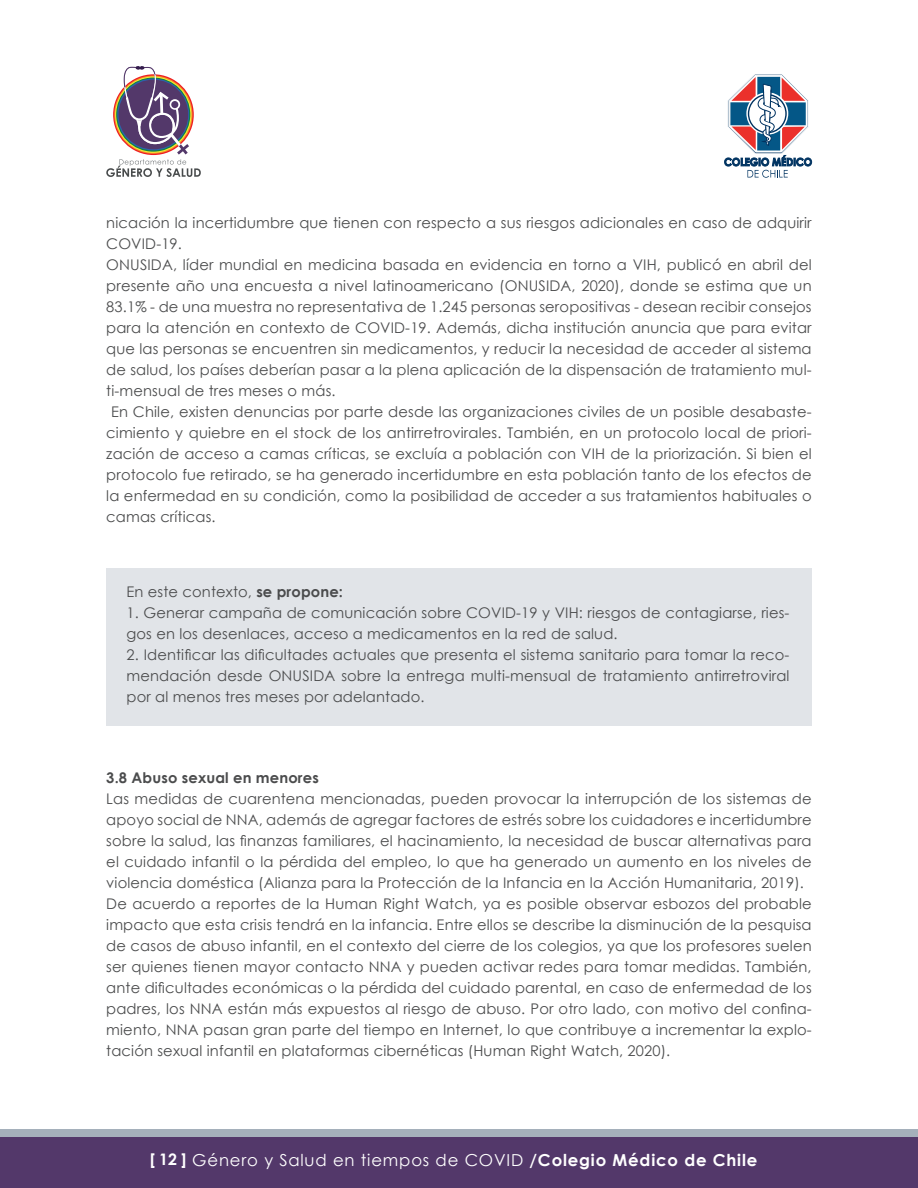
<style>
.page{position:relative;width:918px;height:1188px;background:#fff}
.page>*{position:absolute;margin:0;border:0;box-sizing:border-box;transform-origin:0 0}
.t1{font:16.5px "Century Gothic";letter-spacing:.05em;color:#fff}
.Estilo_de_párrafo_1{font:14.7px/21px "Century Gothic";letter-spacing:.01em;color:#4b4c4d;text-align:justify}
.Estilo_de_párrafo_1-2{font:700 14.7px "Century Gothic";letter-spacing:.01em;color:#4b4c4d}
.s1{font-weight:700}
.s2{font-weight:700;font-size:15.9px}
</style>
<div class="page">
<div style="left:0;top:1130px;width:918px;height:13px;background:#a5b0bb"></div>
<div style="left:0;top:1137px;width:918px;height:51px;background:#53386a"></div>
<svg style="left:724px;top:74px;width:88px;height:104px"></svg>
<svg style="left:106px;top:66px;width:95px;height:111px"></svg>
<div style="left:106px;top:568px;width:706px;height:158px;background:#e1e4e8"></div>
<p class="Estilo_de_párrafo_1" style="left:106px;top:212px;width:707px">nicación la incertidumbre que tienen con respecto a sus riesgos adicionales en caso de adquirir<br>COVID-19.</p>
<p class="Estilo_de_párrafo_1" style="left:106px;top:254px;width:707px">ONUSIDA, líder mundial en medicina basada en evidencia en torno a VIH, publicó en abril del presente año una encuesta a nivel latinoamericano (ONUSIDA, 2020), donde se estima que un 83.1% - de una muestra no representativa de 1.245 personas seropositivas - desean recibir consejos para la atención en contexto de COVID-19. Además, dicha institución anuncia que para evitar que las personas se encuentren sin medicamentos, y reducir la necesidad de acceder al sistema de salud, los países deberían pasar a la plena aplicación de la dispensación de tratamiento mul&shy;ti-mensual de tres meses o más.</p>
<p class="Estilo_de_párrafo_1" style="left:106px;top:401px;width:707px;text-indent:5px">En Chile, existen denuncias por parte desde las organizaciones civiles de un posible desabaste&shy;cimiento y quiebre en el stock de los antirretrovirales. También, en un protocolo local de priori&shy;zación de acceso a camas críticas, se excluía a población con VIH de la priorización. Si bien el protocolo fue retirado, se ha generado incertidumbre en esta población tanto de los efectos de la enfermedad en su condición, como la posibilidad de acceder a sus tratamientos habituales o camas críticas.</p>
<p class="Estilo_de_párrafo_1" style="left:126px;top:581px;width:218px">En este contexto, <span class="s1">se propone:</span></p>
<p class="Estilo_de_párrafo_1" style="left:126px;top:602px;width:664px">1. Generar campaña de comunicación sobre COVID-19 y VIH: riesgos de contagiarse, ries&shy;gos en los desenlaces, acceso a medicamentos en la red de salud.</p>
<p class="Estilo_de_párrafo_1" style="left:126px;top:644px;width:664px">2. Identificar las dificultades actuales que presenta el sistema sanitario para tomar la reco&shy;mendación desde ONUSIDA sobre la entrega multi-mensual de tratamiento antirretroviral por al menos tres meses por adelantado.</p>
<p class="Estilo_de_párrafo_1-2" style="left:106px;top:767px;width:214px">3.8 Abuso sexual en menores</p>
<p class="Estilo_de_párrafo_1" style="left:106px;top:788px;width:707px">Las medidas de cuarentena mencionadas, pueden provocar la interrupción de los sistemas de apoyo social de NNA, además de agregar factores de estrés sobre los cuidadores e incertidumbre sobre la salud, las finanzas familiares, el hacinamiento, la necesidad de buscar alternativas para el cuidado infantil o la pérdida del empleo, lo que ha generado un aumento en los niveles de violencia doméstica (Alianza para la Protección de la Infancia en la Acción Humanitaria, 2019).</p>
<p class="Estilo_de_párrafo_1" style="left:106px;top:893px;width:707px">De acuerdo a reportes de la Human Right Watch, ya es posible observar esbozos del probable impacto que esta crisis tendrá en la infancia. Entre ellos se describe la disminución de la pesquisa de casos de abuso infantil, en el contexto del cierre de los colegios, ya que los profesores suelen ser quienes tienen mayor contacto NNA y pueden activar redes para tomar medidas. También, ante dificultades económicas o la pérdida del cuidado parental, en caso de enfermedad de los padres, los NNA están más expuestos al riesgo de abuso. Por otro lado, con motivo del confina&shy;miento, NNA pasan gran parte del tiempo en Internet, lo que contribuye a incrementar la explo&shy;tación sexual infantil en plataformas cibernéticas (Human Right Watch, 2020).</p>
<p class="t1" style="left:150px;top:1148px;width:609px"><span class="s2">[ 12 ]</span> Género y Salud en tiempos de COVID <span class="s1">/Colegio Médico de Chile</span></p>
</div>
